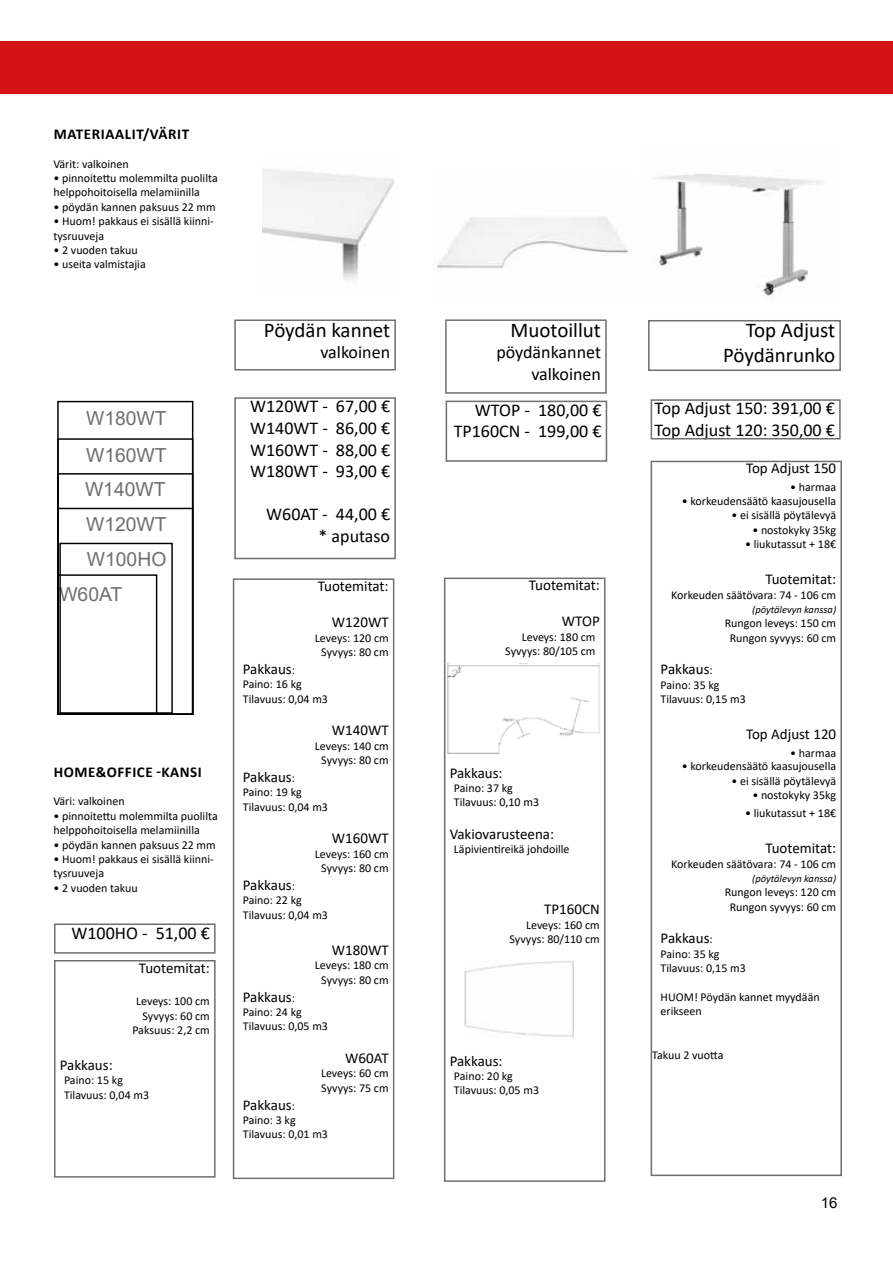
<style>
.page{position:relative;width:893px;height:1263px;background:#fff}
.page>*{position:absolute;margin:0;border:0;box-sizing:border-box;transform-origin:0 0}
.t1{font:21px/25.2px "Calibri";color:#000;text-align:right}
.t2{font:19.35px "Arial";color:#706f6f}
.t3{font:18px/21.6px "Calibri";color:#000;text-align:right}
.t4{font:15px "Calibri";color:#000}
.t5{font:700 15px "Calibri";letter-spacing:.04em;color:#000}
.t6{font:15px "Arial";color:#000}
.t7{font:12px/14.4px "Calibri";color:#000}
.t8{font:italic 10.5px "Calibri";color:#000}
.s1{font-size:12px}
</style>
<div class="page">
<img style="left:433px;top:217px;width:196px;height:52px">
<img style="left:263px;top:169px;width:132px;height:112px">
<div style="left:446px;top:401px;width:161px;height:61px;border:2px solid #706f6f"></div>
<div style="left:444px;top:578px;width:161px;height:604px;border:2px solid #706f6f"></div>
<div style="left:233px;top:578px;width:161px;height:601px;border:2px solid #706f6f"></div>
<div style="left:0;top:42px;width:893px;height:52px;background:#d51317"></div>
<div style="left:445px;top:319px;width:162px;height:75px;border:2px solid #706f6f"></div>
<div style="left:234px;top:319px;width:162px;height:51px;border:2px solid #706f6f"></div>
<img style="left:447px;top:664px;width:153px;height:90px">
<div style="left:57px;top:508px;width:136px;height:207px;border:1px solid #000"></div>
<div style="left:648px;top:320px;width:193px;height:51px;border:2px solid #706f6f"></div>
<div style="left:651px;top:461px;width:191px;height:715px;border:2px solid #706f6f"></div>
<img style="left:652px;top:174px;width:173px;height:122px">
<div style="left:651px;top:399px;width:190px;height:40px;border:2px solid #706f6f"></div>
<div style="left:234px;top:397px;width:162px;height:162px;border:2px solid #706f6f"></div>
<img style="left:465px;top:960px;width:108px;height:77px">
<div style="left:57px;top:574px;width:100px;height:141px;border:1px solid #000"></div>
<div style="left:54px;top:923px;width:162px;height:31px;border:2px solid #706f6f"></div>
<div style="left:54px;top:960px;width:162px;height:217px;border:2px solid #706f6f"></div>
<div style="left:59px;top:543px;width:114px;height:171px;border:1px solid #000"></div>
<p class="t5" style="left:54px;top:123px;width:137px">MATERIAALIT/VÄRIT</p>
<p class="t7" style="left:53px;top:156px;width:77px">Värit: valkoinen</p>
<p class="t7" style="left:53px;top:170px;width:166px">• pinnoitettu molemmilta puolilta helppohoitoisella melamiinilla</p>
<p class="t7" style="left:53px;top:199px;width:164px">• pöydän kannen paksuus 22 mm</p>
<p class="t7" style="left:53px;top:214px;width:162px">• Huom! pakkaus ei sisällä kiinni&shy;tysruuveja</p>
<p class="t7" style="left:53px;top:242px;width:86px">• 2 vuoden takuu</p>
<p class="t7" style="left:53px;top:257px;width:94px">• useita valmistajia</p>
<h2 class="t2" style="left:86px;top:405px;width:82px">W180WT</h2>
<h2 class="t2" style="left:86px;top:441px;width:82px">W160WT</h2>
<h2 class="t2" style="left:85px;top:476px;width:82px">W140WT</h2>
<h2 class="t2" style="left:86px;top:511px;width:82px">W120WT</h2>
<h2 class="t2" style="left:87px;top:546px;width:81px">W100HO</h2>
<h2 class="t2" style="left:59px;top:581px;width:65px">W60AT</h2>
<p class="t5" style="left:54px;top:761px;width:150px">HOME&amp;OFFICE -KANSI</p>
<p class="t7" style="left:53px;top:794px;width:73px">Väri: valkoinen</p>
<p class="t7" style="left:53px;top:808px;width:166px">• pinnoitettu molemmilta puolilta helppohoitoisella melamiinilla</p>
<p class="t7" style="left:53px;top:837px;width:164px">• pöydän kannen paksuus 22 mm</p>
<p class="t7" style="left:53px;top:851px;width:162px">• Huom! pakkaus ei sisällä kiinni&shy;tysruuveja</p>
<p class="t7" style="left:53px;top:880px;width:86px">• 2 vuoden takuu</p>
<h3 class="t3" style="left:71px;top:921px;width:140px">W100HO - 51,00 €</h3>
<p class="t4" style="left:139px;top:957px;width:72px">Tuotemitat:</p>
<p class="t7" style="left:132px;top:994px;width:79px;text-align:right">Leveys: 100 cm<br>Syvyys: 60 cm<br>Paksuus: 2,2 cm</p>
<p class="t4" style="left:60px;top:1054px;width:54px">Pakkaus:</p>
<p class="t7" style="left:64px;top:1073px;width:87px">Paino: 15 kg<br>Tilavuus: 0,04 m3</p>
<h1 class="t1" style="left:264px;top:317px;width:128px">Pöydän kannet</h1>
<h3 class="t3" style="left:320px;top:341px;width:71px">valkoinen</h3>
<h3 class="t3" style="left:250px;top:395px;width:142px;text-align:justify">W120WT - 67,00 € W140WT - 86,00 € W160WT - 88,00 € W180WT - 93,00 €</h3>
<h3 class="t3" style="left:266px;top:503px;width:125px">W60AT - 44,00 € * aputaso</h3>
<p class="t4" style="left:318px;top:576px;width:72px">Tuotemitat:</p>
<p class="t4" style="left:332px;top:612px;width:58px">W120WT</p>
<p class="t7" style="left:315px;top:630px;width:75px;text-align:center">Leveys: 120 cm<br>Syvyys: 80 cm</p>
<p class="t4" style="left:243px;top:659px;width:54px">Pakkaus<span class="s1">:</span></p>
<p class="t7" style="left:243px;top:677px;width:87px">Paino: 16 kg<br>Tilavuus: 0,04 m3</p>
<p class="t4" style="left:332px;top:720px;width:58px">W140WT</p>
<p class="t7" style="left:315px;top:738px;width:75px;text-align:center">Leveys: 140 cm<br>Syvyys: 80 cm</p>
<p class="t4" style="left:243px;top:767px;width:54px">Pakkaus<span class="s1">:</span></p>
<p class="t7" style="left:243px;top:785px;width:87px">Paino: 19 kg<br>Tilavuus: 0,04 m3</p>
<p class="t4" style="left:332px;top:828px;width:58px">W160WT</p>
<p class="t7" style="left:315px;top:846px;width:75px;text-align:center">Leveys: 160 cm<br>Syvyys: 80 cm</p>
<p class="t4" style="left:243px;top:875px;width:54px">Pakkaus<span class="s1">:</span></p>
<p class="t7" style="left:243px;top:893px;width:87px">Paino: 22 kg<br>Tilavuus: 0,04 m3</p>
<p class="t4" style="left:332px;top:939px;width:58px">W180WT</p>
<p class="t7" style="left:315px;top:958px;width:75px;text-align:center">Leveys: 180 cm<br>Syvyys: 80 cm</p>
<p class="t4" style="left:243px;top:986px;width:54px">Pakkaus<span class="s1">:</span></p>
<p class="t7" style="left:243px;top:1004px;width:87px">Paino: 24 kg<br>Tilavuus: 0,05 m3</p>
<p class="t4" style="left:345px;top:1047px;width:45px">W60AT</p>
<p class="t7" style="left:321px;top:1066px;width:69px">Leveys: 60 cm<br>Syvyys: 75 cm</p>
<p class="t4" style="left:243px;top:1094px;width:54px">Pakkaus<span class="s1">:</span></p>
<p class="t7" style="left:243px;top:1112px;width:87px">Paino: 3 kg<br>Tilavuus: 0,01 m3</p>
<h1 class="t1" style="left:510px;top:317px;width:92px">Muotoillut</h1>
<h3 class="t3" style="left:496px;top:341px;width:106px">pöydänkannet valkoinen</h3>
<h3 class="t3" style="left:454px;top:398px;width:149px">WTOP - 180,00 €<br>TP160CN - 199,00 €</h3>
<p class="t4" style="left:529px;top:575px;width:72px">Tuotemitat:</p>
<p class="t4" style="left:562px;top:611px;width:39px">WTOP</p>
<p class="t7" style="left:505px;top:629px;width:92px;text-align:right">Leveys: 180 cm<br>Syvyys: 80/105 cm</p>
<p class="t4" style="left:450px;top:762px;width:54px">Pakkaus:</p>
<p class="t7" style="left:454px;top:780px;width:87px">Paino: 37 kg<br>Tilavuus: 0,10 m3</p>
<p class="t4" style="left:450px;top:823px;width:106px">Vakiovarusteena:</p>
<p class="t7" style="left:454px;top:842px;width:117px">Läpivientireikä johdoille</p>
<p class="t4" style="left:544px;top:899px;width:57px">TP160CN</p>
<p class="t7" style="left:510px;top:917px;width:92px;text-align:right">Leveys: 160 cm<br>Syvyys: 80/110 cm</p>
<p class="t4" style="left:450px;top:1050px;width:54px">Pakkaus:</p>
<p class="t7" style="left:454px;top:1068px;width:87px">Paino: 20 kg<br>Tilavuus: 0,05 m3</p>
<h1 class="t1" style="left:723px;top:317px;width:114px">Top Adjust<br>Pöydänrunko</h1>
<h3 class="t3" style="left:655px;top:397px;width:182px;text-align:left">Top Adjust 150: 391,00 €<br>Top Adjust 120: 350,00 €</h3>
<p class="t4" style="left:746px;top:458px;width:92px">Top Adjust 150</p>
<p class="t7" style="left:790px;top:480px;width:48px">• harmaa</p>
<p class="t7" style="left:682px;top:493px;width:156px">• korkeudensäätö kaasujousella</p>
<p class="t7" style="left:731px;top:508px;width:106px">• ei sisällä pöytälevyä</p>
<p class="t7" style="left:752px;top:522px;width:85px">• nostokyky 35kg</p>
<p class="t7" style="left:745px;top:537px;width:93px">• liukutassut + 18€</p>
<p class="t4" style="left:765px;top:569px;width:72px">Tuotemitat:</p>
<p class="t7" style="left:671px;top:587px;width:166px">Korkeuden säätövara: 74 - 106 cm</p>
<p class="t8" style="left:752px;top:602px;width:85px">(pöytälevyn kanssa)</p>
<p class="t7" style="left:725px;top:616px;width:113px;text-align:center">Rungon leveys: 150 cm<br>Rungon syvyys: 60 cm</p>
<p class="t4" style="left:661px;top:659px;width:54px">Pakkaus<span class="s1">:</span></p>
<p class="t7" style="left:661px;top:677px;width:87px">Paino: 35 kg<br>Tilavuus: 0,15 m3</p>
<p class="t4" style="left:746px;top:723px;width:92px">Top Adjust 120</p>
<p class="t7" style="left:790px;top:745px;width:48px">• harmaa</p>
<p class="t7" style="left:682px;top:759px;width:156px">• korkeudensäätö kaasujousella</p>
<p class="t7" style="left:731px;top:773px;width:106px">• ei sisällä pöytälevyä</p>
<p class="t7" style="left:752px;top:788px;width:85px">• nostokyky 35kg</p>
<p class="t7" style="left:745px;top:806px;width:93px">• liukutassut + 18€</p>
<p class="t4" style="left:765px;top:838px;width:72px">Tuotemitat:</p>
<p class="t7" style="left:671px;top:856px;width:166px">Korkeuden säätövara: 74 - 106 cm</p>
<p class="t8" style="left:752px;top:871px;width:85px">(pöytälevyn kanssa)</p>
<p class="t7" style="left:725px;top:885px;width:113px;text-align:center">Rungon leveys: 120 cm<br>Rungon syvyys: 60 cm</p>
<p class="t4" style="left:661px;top:928px;width:54px">Pakkaus<span class="s1">:</span></p>
<p class="t7" style="left:661px;top:946px;width:87px">Paino: 35 kg<br>Tilavuus: 0,15 m3</p>
<p class="t7" style="left:661px;top:989px;width:161px">HUOM! Pöydän kannet myydään erikseen</p>
<p class="t7" style="left:652px;top:1047px;width:73px">Takuu 2 vuotta</p>
<p class="t6" style="left:821px;top:1192px;width:18px">16</p>
</div>
